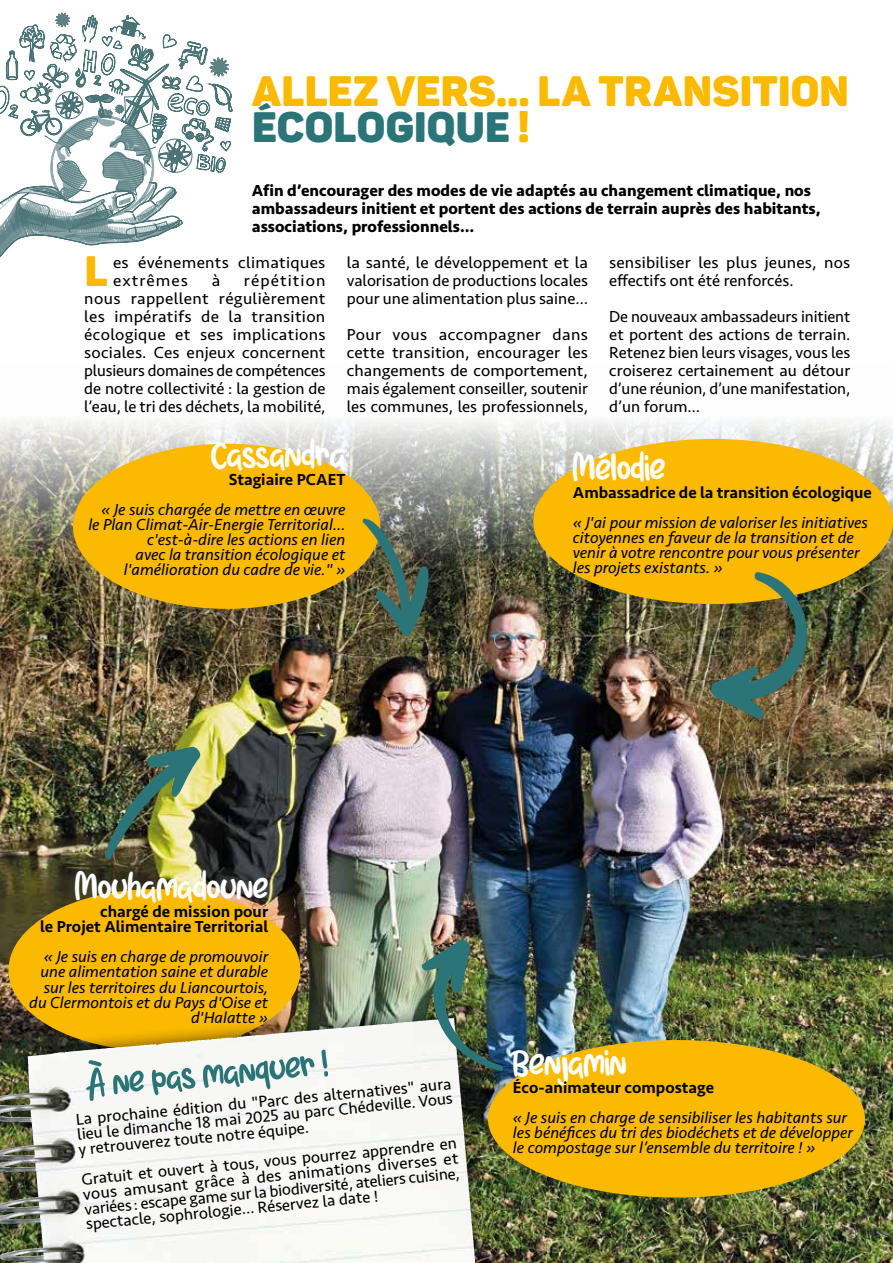
<style>
.page{position:relative;width:893px;height:1263px;background:#fff}
.page>*{position:absolute;margin:0;border:0;box-sizing:border-box;transform-origin:0 0}
.t1{font:46.5px "Lemon Juice";color:#fff}
.t2{font:46.5px "Lemon Juice";color:#2b7578}
.t3{font:42px/36px "Panton Black Caps";letter-spacing:.005em;color:#fbba00}
.t4{font:16.5px/18px "Seravek Basic";color:#000;text-align:justify}
.t5{font:italic 16.5px/15px "Seravek Basic";color:#000}
.t6{font:700 16.5px/18px "Seravek Basic";color:#000}
.t7{font:500 16.5px/15px "Seravek Basic";color:#000;text-align:right}
.t8{font:16.5px/18px "Seravek Basic";letter-spacing:.02em;color:#000}
.t9{font:700 10.5px "Seravek Basic";color:#000}
.s1{color:#2b7578}
</style>
<div class="page">
<img style="left:0;top:420px;width:893px;height:843px">
<div style="left:533px;top:439px;width:360px;height:165px;background:#fbba00;border-radius:50%"></div>
<div style="left:488px;top:1040px;width:377px;height:157px;background:#fbba00;border-radius:50%"></div>
<div style="left:9px;top:889px;width:291px;height:162px;background:#fbba00;border-radius:50%"></div>
<div style="left:73px;top:444px;width:307px;height:165px;background:#fbba00;border-radius:50%"></div>
<svg style="left:0;top:12px;width:233px;height:246px"></svg>
<img style="left:709px;top:572px;width:108px;height:148px">
<img style="left:104px;top:746px;width:98px;height:115px">
<svg style="left:362px;top:518px;width:68px;height:119px;background:#58654c"></svg>
<svg style="left:474px;top:548px;width:11px;height:7px"></svg>
<div style="left:0;top:1004px;width:492px;height:259px;background:#000;opacity:.6"></div>
<img style="left:155px;top:1018px;width:265px;height:27px">
<img style="left:420px;top:938px;width:84px;height:133px">
<h2 class="t3" style="left:252px;top:72px;width:598px">ALLEZ VERS… LA TRANSITION<br><span class="s1">ÉCOLOGIQUE</span> !</h2>
<p class="t6" style="left:252px;top:181px;width:570px">Afin d’encourager des modes de vie adaptés au changement climatique, nos ambassadeurs initient et portent des actions de terrain auprès des habitants, associations, professionnels…</p>
<p class="t8" style="left:113px;top:254px;width:214px">es événements climatiques extrêmes</p>
<h2 class="t3" style="left:85px;top:253px;width:24px">L</h2>
<p class="t4" style="left:347px;top:254px;width:243px">la santé, le développement et la valorisation de productions locales pour une alimentation plus saine…</p>
<p class="t4" style="left:347px;top:326px;width:243px">Pour vous accompagner dans cette transition, encourager les changements de comportement, mais également conseiller, soutenir les communes, les professionnels,</p>
<p class="t4" style="left:609px;top:254px;width:243px">sensibiliser les plus jeunes, nos effectifs ont été renforcés.</p>
<p class="t4" style="left:609px;top:308px;width:243px">De nouveaux ambassadeurs initient et portent des actions de terrain.<br>Retenez bien leurs visages, vous les croiserez certainement au détour d’une réunion, d’une manifestation, d’un forum…</p>
<p class="t4" style="left:84px;top:272px;width:243px;text-indent:160px">répétition nous rappellent régulièrement les impératifs de la transition écologique et ses implications sociales. Ces enjeux concernent plusieurs domaines de compétences de notre collectivité : la gestion de l’eau, le tri des déchets, la mobilité,</p>
<p class="t4" style="left:212px;top:272px;width:10px">à</p>
<h1 class="t1" style="left:211px;top:429px;width:136px">Cassandra</h1>
<p class="t7" style="left:229px;top:471px;width:118px">Stagiaire PCAET</p>
<p class="t5" style="left:88px;top:502px;width:259px;text-align:right">« Je suis chargée de mettre en œuvre le Plan Climat-Air-Energie Territorial… c'est-à-dire les actions en lien<br>avec la transition écologique et l'amélioration du cadre de vie." »</p>
<h1 class="t1" style="left:573px;top:442px;width:94px">Mélodie</h1>
<p class="t7" style="left:573px;top:484px;width:301px">Ambassadrice de la transition écologique</p>
<p class="t5" style="left:573px;top:514px;width:297px">« J'ai pour mission de valoriser les initiatives citoyennes en faveur de la transition et de venir à votre rencontre pour vous présenter les projets existants. »</p>
<h1 class="t1" style="left:75px;top:862px;width:195px">Mouhamadoune</h1>
<p class="t7" style="left:40px;top:904px;width:230px">chargé de mission pour<br>le Projet Alimentaire Territorial</p>
<p class="t5" style="left:29px;top:949px;width:240px;text-align:right">« Je suis en charge de promouvoir une alimentation saine et durable sur les territoires du Liancourtois, du Clermontois et du Pays d'Oise et d'Halatte »</p>
<h1 class="t2" style="left:83px;top:1059px;width:245px;rotate:-5deg">À ne pas manquer !</h1>
<p class="t4" style="left:75px;top:1112px;width:379px;rotate:-6deg">La prochaine édition du "Parc des alternatives" aura</p>
<p class="t4" style="left:77px;top:1125px;width:379px;line-height:15.8px;rotate:-5deg">lieu le dimanche 18 mai 2025 au parc Chédeville. Vous y retrouverez toute notre équipe.</p>
<p class="t4" style="left:81px;top:1172px;width:378px;rotate:-6deg">Gratuit et ouvert à tous, vous pourrez apprendre en</p>
<p class="t4" style="left:82px;top:1183px;width:379px;rotate:-5deg">vous amusant grâce à des animations diverses et</p>
<p class="t4" style="left:84px;top:1202px;width:378px;rotate:-6deg">variées : escape game sur la biodiversité, ateliers cuisine,</p>
<p class="t4" style="left:85px;top:1214px;width:296px;rotate:-5deg">spectacle, sophrologie… Réservez la date !</p>
<p class="t9" style="left:84px;top:1205px;width:8px">4</p>
<h1 class="t1" style="left:513px;top:1037px;width:115px">Benjamin</h1>
<p class="t7" style="left:513px;top:1079px;width:203px">Éco-animateur compostage</p>
<p class="t5" style="left:513px;top:1110px;width:341px">« Je suis en charge de sensibiliser les habitants sur les bénéfices du tri des biodéchets et de développer le compostage sur l’ensemble du territoire ! »</p>
</div>
